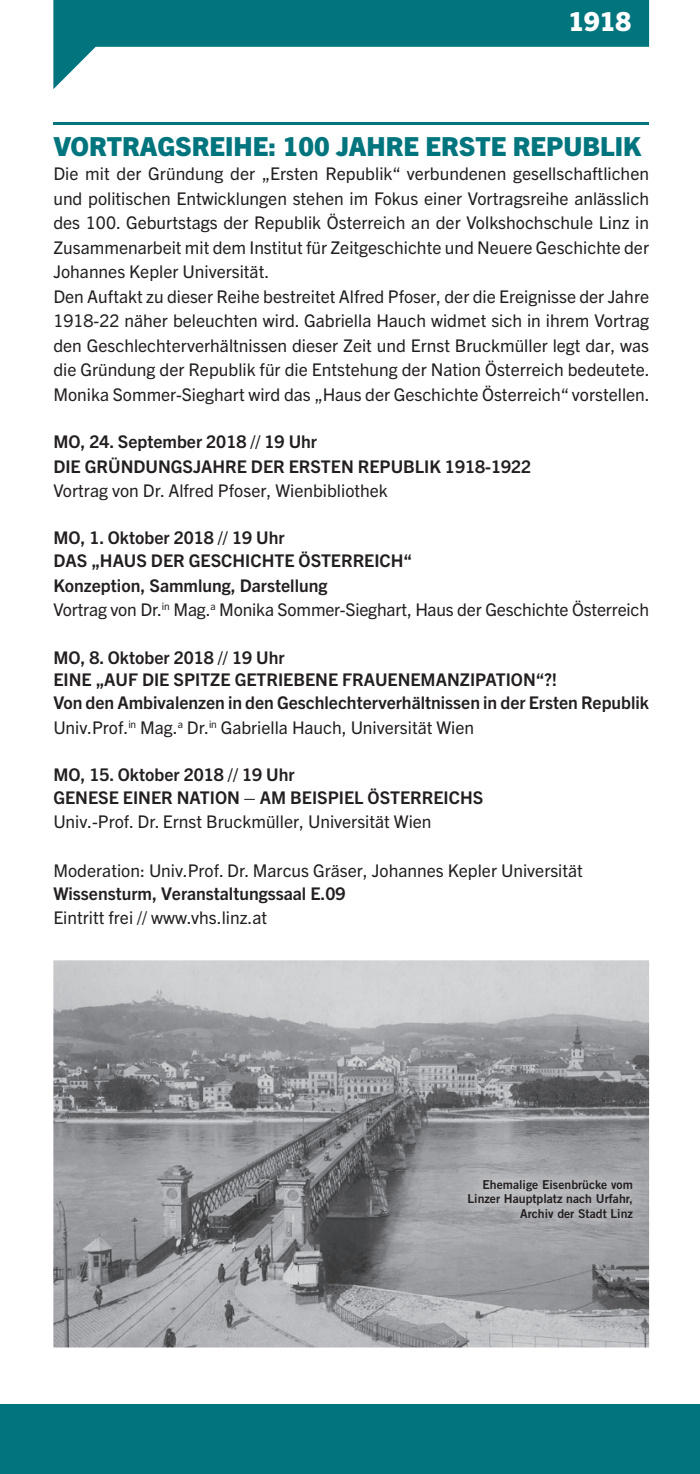
<style>
.page{position:relative;width:700px;height:1474px;background:#fff}
.page>*{position:absolute;margin:0;border:0;box-sizing:border-box;transform-origin:0 0}
.t1{font:800 26.25px "Trade Gothic Next LT Pro";color:#00757e}
.t2{font:800 26.25px "Trade Gothic Next LT Pro";color:#fff}
.t3{font:17.5px/24.5px "Trade Gothic Next LT Pro";color:#231f20}
.t4{font:700 17.5px/22.8px "Trade Gothic Next LT Pro";color:#231f20}
.t5{font:12.25px/14.7px "Trade Gothic LT Std Bd 2";color:#231f20;text-align:right}
.s1{font-weight:700}
</style>
<div class="page">
<div style="left:0;top:1404px;width:699px;height:69px;background:#00757e"></div>
<svg style="left:53px;top:0;width:596px;height:89px;fill:#00757e"></svg>
<hr style="left:53px;top:122px;width:596px;height:2px;background:#00757e">
<img style="left:53px;top:960px;width:596px;height:387px">
<img style="left:457px;top:1168px;width:185px;height:61px">
<h1 class="t2" style="left:568px;top:3px;width:64px">1918</h1>
<h1 class="t1" style="left:53px;top:128px;width:589px">VORTRAGSREIHE: 100 JAHRE ERSTE REPUBLIK</h1>
<p class="t3" style="left:53px;top:160px;width:598px">Die mit der Gründung der „Ersten Republik“ verbundenen gesellschaftlichen und politischen Entwicklungen stehen im Fokus einer Vortragsreihe anlässlich des 100. Geburtstags der Republik Österreich an der Volkshochschule Linz in Zusammenarbeit mit dem Institut für Zeitgeschichte und Neuere Geschichte der Johannes Kepler Universität.<br>Den Auftakt zu dieser Reihe bestreitet Alfred Pfoser, der die Ereignisse der Jahre 1918-22 näher beleuchten wird. Gabriella Hauch widmet sich in ihrem Vortrag den Geschlechterverhältnissen dieser Zeit und Ernst Bruckmüller legt dar, was die Gründung der Republik für die Entstehung der Nation Österreich bedeutete.<br>Monika Sommer-Sieghart wird das „Haus der Geschichte Österreich“ vorstellen.</p>
<p class="t4" style="left:53px;top:428px;width:479px;line-height:24.5px">MO, 24. September 2018 // 19 Uhr<br>DIE GRÜNDUNGSJAHRE DER ERSTEN REPUBLIK 1918-1922</p>
<p class="t3" style="left:53px;top:477px;width:336px">Vortrag von Dr. Alfred Pfoser, Wienbibliothek</p>
<p class="t4" style="left:53px;top:525px;width:360px">MO, 1. Oktober 2018 // 19 Uhr<br>DAS „HAUS DER GESCHICHTE ÖSTERREICH“</p>
<p class="t3" style="left:53px;top:572px;width:597px"><span class="s1">Konzeption, Sammlung, Darstellung<br></span>Vortrag von Dr.<sup>in</sup> Mag.<sup>a</sup> Monika Sommer-Sieghart, Haus der Geschichte Österreich</p>
<p class="t4" style="left:53px;top:644px;width:597px">MO, 8. Oktober 2018 // 19 Uhr<br>EINE „AUF DIE SPITZE GETRIEBENE FRAUENEMANZIPATION“?!<br>Von den Ambivalenzen in den Geschlechterverhältnissen in der Ersten Republik</p>
<p class="t3" style="left:53px;top:713px;width:422px">Univ.Prof.<sup>in</sup> Mag.<sup>a</sup> Dr.<sup>in</sup> Gabriella Hauch, Universität Wien</p>
<p class="t4" style="left:53px;top:762px;width:431px">MO, 15. Oktober 2018 // 19 Uhr<br>GENESE EINER NATION – AM BEISPIEL ÖSTERREICHS</p>
<p class="t3" style="left:53px;top:808px;width:379px">Univ.-Prof. Dr. Ernst Bruckmüller, Universität Wien</p>
<p class="t3" style="left:53px;top:857px;width:531px">Moderation: Univ.Prof. Dr. Marcus Gräser, Johannes Kepler Universität</p>
<p class="t4" style="left:53px;top:881px;width:293px">Wissensturm, Veranstaltungssaal E.09</p>
<p class="t3" style="left:53px;top:904px;width:215px">Eintritt frei // www.vhs.linz.at</p>
<p class="t5" style="left:467px;top:1176px;width:167px">Ehemalige Eisenbrücke vom<br>Linzer Hauptplatz nach Urfahr,<br>Archiv der Stadt Linz</p>
</div>
